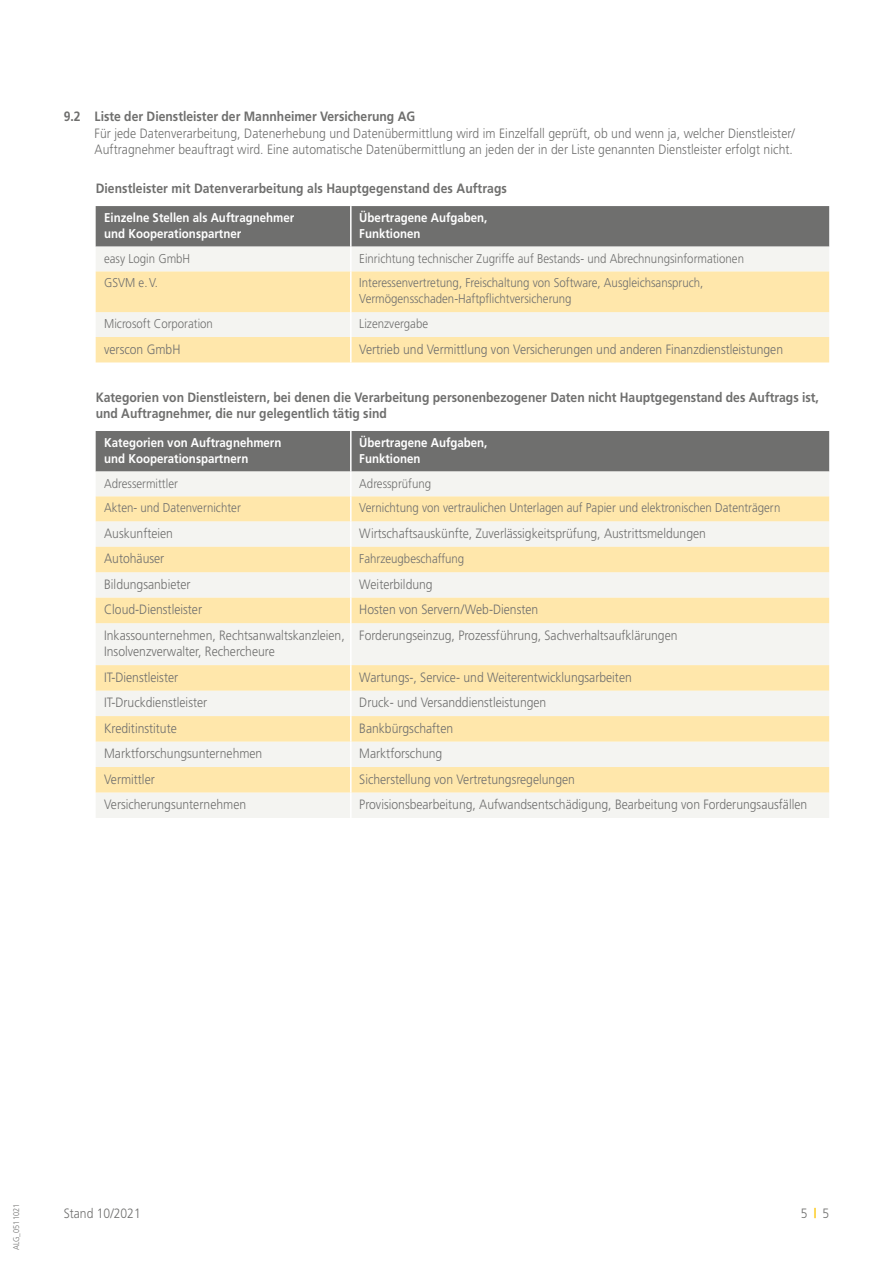
<style>
.page{position:relative;width:893px;height:1263px;background:#fff}
.page>*{position:absolute;margin:0;border:0;box-sizing:border-box;transform-origin:0 0}
.Copytext{font:300 13.5px/16.5px "Frutiger";color:#6f6f6e;scale:.9 1}
.Copytext-2{font:700 13.5px/16.5px "Frutiger";color:#6f6f6e;scale:.9 1}
.Copytext_mehr_Einzug{font:300 13.5px/16.5px "Frutiger";letter-spacing:.005em;color:#6f6f6e;scale:.9 1}
.Copytext-3{font:300 12.75px/15.8px "Frutiger";color:#6f6f6e;scale:.9 1}
.Copytext-4{font:700 12.75px/15.8px "Frutiger";color:#fff;scale:.9 1}
.t1{font:300 8.25px "Frutiger";color:#6f6f6e;scale:.9 1}
.s1{font-weight:700;color:#fdc300}
</style>
<div class="page">
<div style="left:96px;top:206px;width:733px;height:41px;background:#6f6f6e"></div>
<div style="left:96px;top:247px;width:733px;height:24px;background:#f4f4f1"></div>
<svg style="left:96px;top:271px;width:733px;height:91px;fill:#ffe7ab"></svg>
<hr style="left:350px;top:206px;width:2px;height:41px;background:#fff">
<hr style="left:350px;top:247px;width:2px;height:24px;background:#fff">
<hr style="left:350px;top:271px;width:2px;height:41px;background:#fff">
<hr style="left:350px;top:312px;width:2px;height:25px;background:#fff">
<hr style="left:350px;top:337px;width:2px;height:25px;background:#fff">
<div style="left:96px;top:431px;width:733px;height:40px;background:#6f6f6e"></div>
<div style="left:96px;top:471px;width:733px;height:347px;background:#f4f4f1"></div>
<svg style="left:96px;top:496px;width:733px;height:296px"></svg>
<hr style="left:350px;top:431px;width:2px;height:40px;background:#fff">
<hr style="left:350px;top:471px;width:2px;height:25px;background:#fff">
<hr style="left:350px;top:496px;width:2px;height:25px;background:#fff">
<hr style="left:350px;top:521px;width:2px;height:26px;background:#fff">
<hr style="left:350px;top:547px;width:2px;height:25px;background:#fff">
<hr style="left:350px;top:572px;width:2px;height:26px;background:#fff">
<hr style="left:350px;top:598px;width:2px;height:25px;background:#fff">
<hr style="left:350px;top:623px;width:2px;height:42px;background:#fff">
<hr style="left:350px;top:665px;width:2px;height:26px;background:#fff">
<hr style="left:350px;top:691px;width:2px;height:25px;background:#fff">
<hr style="left:350px;top:716px;width:2px;height:25px;background:#fff">
<hr style="left:350px;top:741px;width:2px;height:26px;background:#fff">
<hr style="left:350px;top:767px;width:2px;height:25px;background:#fff">
<hr style="left:350px;top:792px;width:2px;height:26px;background:#fff">
<p class="Copytext-2" style="left:64px;top:108px;width:392px">9.2 Liste der Dienstleister der Mannheimer Versicherung AG</p>
<p class="Copytext_mehr_Einzug" style="left:95px;top:125px;width:780px">Für jede Datenverarbeitung, Datenerhebung und Datenübermittlung wird im Einzelfall geprüft, ob und wenn ja, welcher Dienstleister/<br>Auftragnehmer beauftragt wird. Eine automatische Datenübermittlung an jeden der in der Liste genannten Dienstleister erfolgt nicht.</p>
<p class="Copytext-2" style="left:96px;top:180px;width:458px">Dienstleister mit Datenverarbeitung als Hauptgegenstand des Auftrags</p>
<p class="Copytext-4" style="left:104px;top:209px;width:213px">Einzelne Stellen als Auftragnehmer und Kooperationspartner</p>
<p class="Copytext-4" style="left:359px;top:209px;width:144px">Übertragene Aufgaben,<br>Funktionen</p>
<p class="Copytext-3" style="left:104px;top:250px;width:97px">easy Login GmbH</p>
<p class="Copytext-3" style="left:359px;top:250px;width:429px">Einrichtung technischer Zugriffe auf Bestands- und Abrechnungsinformationen</p>
<p class="Copytext-3" style="left:104px;top:275px;width:61px">GSVM e. V.</p>
<p class="Copytext-3" style="left:359px;top:275px;width:384px">Interessenvertretung, Freischaltung von Software, Ausgleichsanspruch,<br>Vermögensschaden-Haftpflichtversicherung</p>
<p class="Copytext-3" style="left:104px;top:316px;width:122px">Microsoft Corporation</p>
<p class="Copytext-3" style="left:359px;top:316px;width:78px">Lizenzvergabe</p>
<p class="Copytext" style="left:104px;top:341px;width:86px">verscon GmbH</p>
<p class="Copytext" style="left:359px;top:341px;width:472px">Vertrieb und Vermittlung von Versicherungen und anderen Finanzdienstleistungen</p>
<p class="Copytext-2" style="left:96px;top:389px;width:805px">Kategorien von Dienstleistern, bei denen die Verarbeitung personenbezogener Daten nicht Hauptgegenstand des Auftrags ist, und Auftragnehmer, die nur gelegentlich tätig sind</p>
<p class="Copytext-4" style="left:104px;top:434px;width:199px">Kategorien von Auftragnehmern und Kooperationspartnern</p>
<p class="Copytext-4" style="left:359px;top:434px;width:144px">Übertragene Aufgaben,<br>Funktionen</p>
<p class="Copytext-3" style="left:104px;top:475px;width:83px">Adressermittler</p>
<p class="Copytext-3" style="left:359px;top:475px;width:81px">Adressprüfung</p>
<p class="Copytext-3" style="left:104px;top:500px;width:153px">Akten- und Datenvernichter</p>
<p class="Copytext-3" style="left:359px;top:500px;width:469px">Vernichtung von vertraulichen Unterlagen auf Papier und elektronischen Datenträgern</p>
<p class="Copytext" style="left:104px;top:525px;width:78px">Auskunfteien</p>
<p class="Copytext" style="left:359px;top:525px;width:387px">Wirtschaftsauskünfte, Zuverlässigkeitsprüfung, Austrittsmeldungen</p>
<p class="Copytext" style="left:104px;top:550px;width:68px">Autohäuser</p>
<p class="Copytext-3" style="left:359px;top:550px;width:118px">Fahrzeugbeschaffung</p>
<p class="Copytext" style="left:104px;top:576px;width:98px">Bildungsanbieter</p>
<p class="Copytext" style="left:359px;top:576px;width:83px">Weiterbildung</p>
<p class="Copytext" style="left:104px;top:601px;width:110px">Cloud-Dienstleister</p>
<p class="Copytext" style="left:359px;top:601px;width:200px">Hosten von Servern/Web-Diensten</p>
<p class="Copytext" style="left:104px;top:627px;width:269px">Inkassounternehmen, Rechtsanwaltskanzleien,<br>Insolvenzverwalter, Rechercheure</p>
<p class="Copytext" style="left:359px;top:627px;width:355px">Forderungseinzug, Prozessführung, Sachverhaltsaufklärungen</p>
<p class="Copytext" style="left:104px;top:669px;width:84px">IT-Dienstleister</p>
<p class="Copytext" style="left:359px;top:669px;width:304px">Wartungs-, Service- und Weiterentwicklungsarbeiten</p>
<p class="Copytext" style="left:104px;top:694px;width:116px">IT-Druckdienstleister</p>
<p class="Copytext" style="left:359px;top:694px;width:209px">Druck- und Versanddienstleistungen</p>
<p class="Copytext" style="left:104px;top:720px;width:82px">Kreditinstitute</p>
<p class="Copytext" style="left:359px;top:720px;width:106px">Bankbürgschaften</p>
<p class="Copytext" style="left:104px;top:745px;width:177px">Marktforschungsunternehmen</p>
<p class="Copytext" style="left:359px;top:745px;width:94px">Marktforschung</p>
<p class="Copytext" style="left:104px;top:771px;width:58px">Vermittler</p>
<p class="Copytext" style="left:359px;top:771px;width:241px">Sicherstellung von Vertretungsregelungen</p>
<p class="Copytext" style="left:104px;top:796px;width:159px">Versicherungsunternehmen</p>
<p class="Copytext" style="left:359px;top:796px;width:499px">Provisionsbearbeitung, Aufwandsentschädigung, Bearbeitung von Forderungsausfällen</p>
<p class="t1" style="left:12px;top:1250px;width:53px;rotate:-90deg">ALG_051 1021</p>
<p class="Copytext" style="left:64px;top:1205px;width:87px">Stand 10/2021</p>
<p class="Copytext_mehr_Einzug" style="left:801px;top:1205px;width:33px">5<span class="s1">|</span>5</p>
</div>
